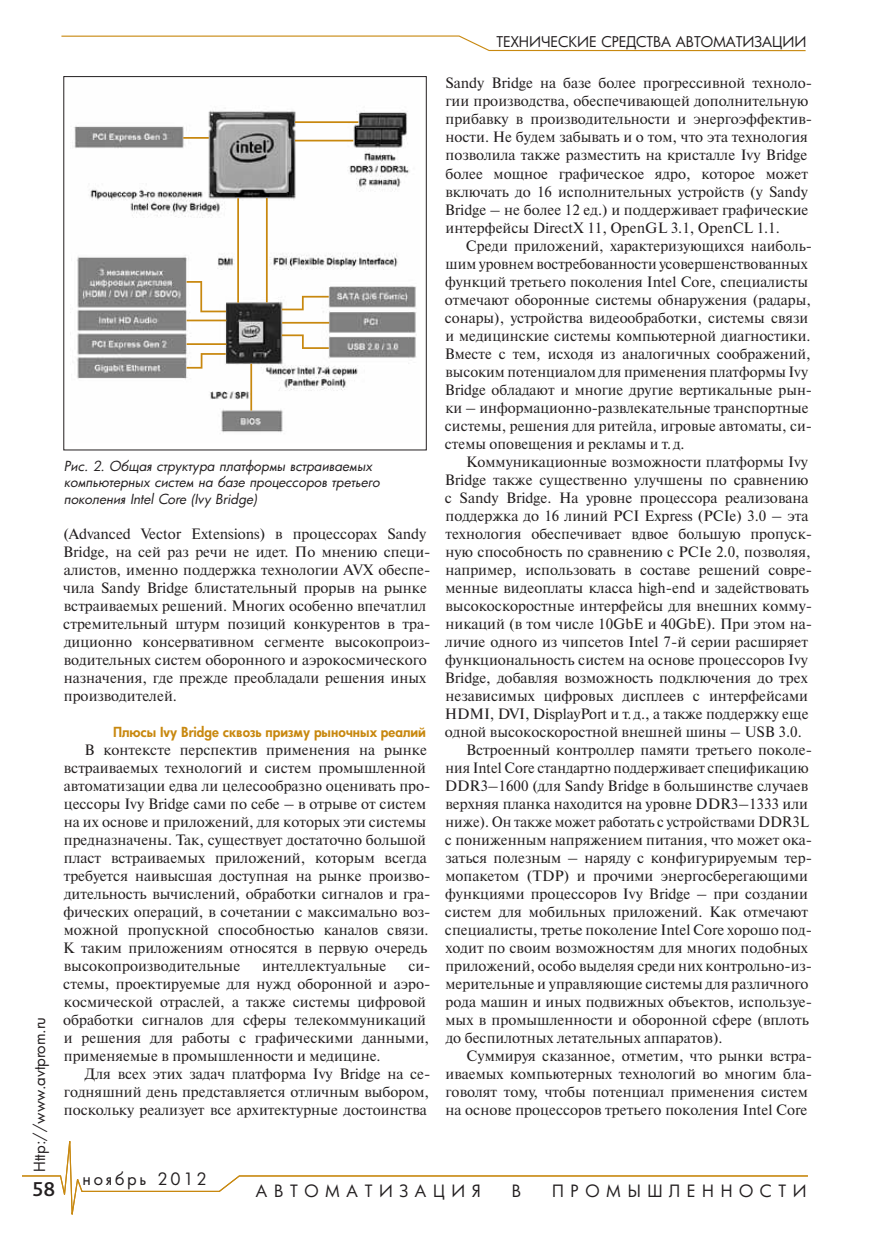
<style>
.page{position:relative;width:893px;height:1234px;background:#fff}
.page>*{position:absolute;margin:0;border:0;box-sizing:border-box;transform-origin:0 0}
.t1{font:500 21px "Bliss Pro";color:#231f20}
.t2{font:16.5px "Futura Cyr";letter-spacing:.4em;color:#231f20}
.t3{font:16.5px "Futura Cyr";letter-spacing:.17em;color:#231f20}
.t4{font:15px/18px "Newton C";color:#231f20}
.t5{font:15px "Futura Cyr";color:#231f20}
.t6{font:14.4px "Futura Cyr";letter-spacing:-.005em;color:#231f20}
.st_Avtor{font:italic 13.5px/16.5px "Futura Cyr";color:#231f20}
.t7{font:800 13.5px "Futura Cyr";color:#c8880f}
</style>
<div class="page">
<svg style="left:22px;top:1141px;width:786px;height:74px"></svg>
<svg style="left:61px;top:35px;width:745px;height:17px"></svg>
<img style="left:72px;top:110px;width:344px;height:323px">
<svg style="left:183px;top:121px;width:175px;height:289px"></svg>
<div style="left:63px;top:76px;width:364px;height:374px;border:1px solid #231f20"></div>
<p class="t6" style="left:496px;top:33px;width:311px">ТЕХНИЧЕСКИЕ СРЕДСТВА АВТОМАТИЗАЦИИ</p>
<p class="t4" style="left:445px;top:74px;width:369px">Sandy Bridge на базе более прогрессивной техноло&shy;гии производства, обеспечивающей дополнительную прибавку в производительности и энергоэффектив&shy;ности. Не будем забывать и о том, что эта технология позволила также разместить на кристалле Ivy Bridge более мощное графическое ядро, которое может включать до 16 исполнительных устройств (у Sandy Bridge – не более 12 ед.) и поддерживает графические интерфейсы DirectX 11, OpenGL 3.1, OpenCL 1.1.</p>
<p class="t4" style="left:445px;top:236px;width:369px;text-indent:21px">Среди приложений, характеризующихся наиболь&shy;шим уровнем востребованности усовершенствованных функций третьего поколения Intel Core, специалисты отмечают оборонные системы обнаружения (радары, сонары), устройства видеообработки, системы связи и медицинские системы компьютерной диагностики.<br>Вместе с тем, исходя из аналогичных соображений, высоким потенциалом для применения платформы Ivy Bridge обладают и многие другие вертикальные рын&shy;ки – информационно-развлекательные транспортные системы, решения для ритейла, игровые автоматы, си&shy;стемы оповещения и рекламы и т.д.</p>
<p class="t4" style="left:445px;top:452px;width:369px;text-indent:21px">Коммуникационные возможности платформы Ivy Bridge также существенно улучшены по сравнению с Sandy Bridge. На уровне процессора реализована поддержка до 16 линий PCI Express (PCIe) 3.0 – эта технология обеспечивает вдвое большую пропуск&shy;ную способность по сравнению с PCIe 2.0, позволяя, например, использовать в составе решений совре&shy;менные видеоплаты класса high-end и задействовать высокоскоростные интерфейсы для внешних комму&shy;никаций (в том числе 10GbE и 40GbE). При этом на&shy;личие одного из чипсетов Intel 7‑й серии расширяет функциональность систем на основе процессоров Ivy Bridge, добавляя возможность подключения до трех независимых цифровых дисплеев с интерфейсами HDMI, DVI, DisplayPort и т.д., а также поддержку еще одной высокоскоростной внешней шины – USB 3.0.</p>
<p class="t4" style="left:445px;top:740px;width:369px;text-indent:21px">Встроенный контроллер памяти третьего поколе&shy;ния Intel Core стандартно поддерживает спецификацию DDR3–1600 (для Sandy Bridge в большинстве случаев верхняя планка находится на уровне DDR3–1333 или ниже). Он также может работать с устройствами DDR3L с пониженным напряжением питания, что может ока&shy;заться полезным – наряду с конфигурируемым тер&shy;мопакетом (TDP) и прочими энергосберегающими функциями процессоров Ivy Bridge – при создании систем для мобильных приложений. Как отмечают специалисты, третье поколение Intel Core хорошо под&shy;ходит по своим возможностям для многих подобных приложений, особо выделяя среди них контрольно-из&shy;мерительные и управляющие системы для различного рода машин и иных подвижных объектов, используе&shy;мых в промышленности и оборонной сфере (вплоть до беспилотных летательных аппаратов).</p>
<p class="t4" style="left:445px;top:1046px;width:368px;text-indent:21px">Cуммируя сказанное, отметим, что рынки встра&shy;иваемых компьютерных технологий во многим бла&shy;говолят тому, чтобы потенциал применения систем на основе процессоров третьего поколения Intel Core</p>
<p class="st_Avtor" style="left:64px;top:457px;width:317px">Рис. 2. Общая структура платформы встраиваемых компьютерных систем на базе процессоров третьего поколения Intel Core (Ivy Bridge)</p>
<p class="t4" style="left:63px;top:524px;width:369px">(Advanced Vector Extensions) в процессорах Sandy Bridge, на сей раз речи не идет. По мнению специ&shy;алистов, именно поддержка технологии AVX обеспе&shy;чила Sandy Bridge блистательный прорыв на рынке встраиваемых решений. Многих особенно впечатлил стремительный штурм позиций конкурентов в тра&shy;диционно консервативном сегменте высокопроиз&shy;водительных систем оборонного и аэрокосмического назначения, где прежде преобладали решения иных производителей.</p>
<p class="t7" style="left:113px;top:723px;width:314px">Плюсы Ivy Bridge сквозь призму рыночных реалий</p>
<p class="t4" style="left:63px;top:740px;width:369px;text-indent:21px">В контексте перспектив применения на рынке встраиваемых технологий и систем промышленной автоматизации едва ли целесообразно оценивать про&shy;цессоры Ivy Bridge сами по себе – в отрыве от систем на их основе и приложений, для которых эти системы предназначены. Так, существует достаточно большой пласт встраиваемых приложений, которым всегда требуется наивысшая доступная на рынке произво&shy;дительность вычислений, обработки сигналов и гра&shy;фических операций, в сочетании с максимально воз&shy;можной пропускной способностью каналов связи.<br>К таким приложениям относятся в первую очередь высокопроизводительные</p>
<p class="t4" style="left:63px;top:956px;width:369px;text-indent:345px">си&shy;стемы, проектируемые для нужд оборонной и аэро&shy;космической отраслей, а также системы цифровой обработки сигналов для сферы телекоммуникаций и решения для работы с графическими данными, применяемые в промышленности и медицине.</p>
<p class="t4" style="left:64px;top:1064px;width:368px;text-align:justify;text-indent:21px">Для всех этих задач платформа Ivy Bridge на се&shy;годняшний день представляется отличным выбором, поскольку реализует все архитектурные достоинства</p>
<p class="t4" style="left:262px;top:956px;width:126px">интеллектуальные</p>
<p class="t5" style="left:30px;top:1171px;width:157px;rotate:-90deg">Http://www.avtprom.ru</p>
<p class="t3" style="left:82px;top:1168px;width:126px">ноябрь 2012</p>
<p class="t1" style="left:33px;top:1175px;width:24px">58</p>
<p class="t2" style="left:256px;top:1180px;width:226px">АВТОМАТИЗАЦИЯ</p>
<p class="t2" style="left:512px;top:1180px;width:11px">В</p>
<p class="t2" style="left:552px;top:1180px;width:256px">ПРОМЫШЛЕННОСТИ</p>
</div>
